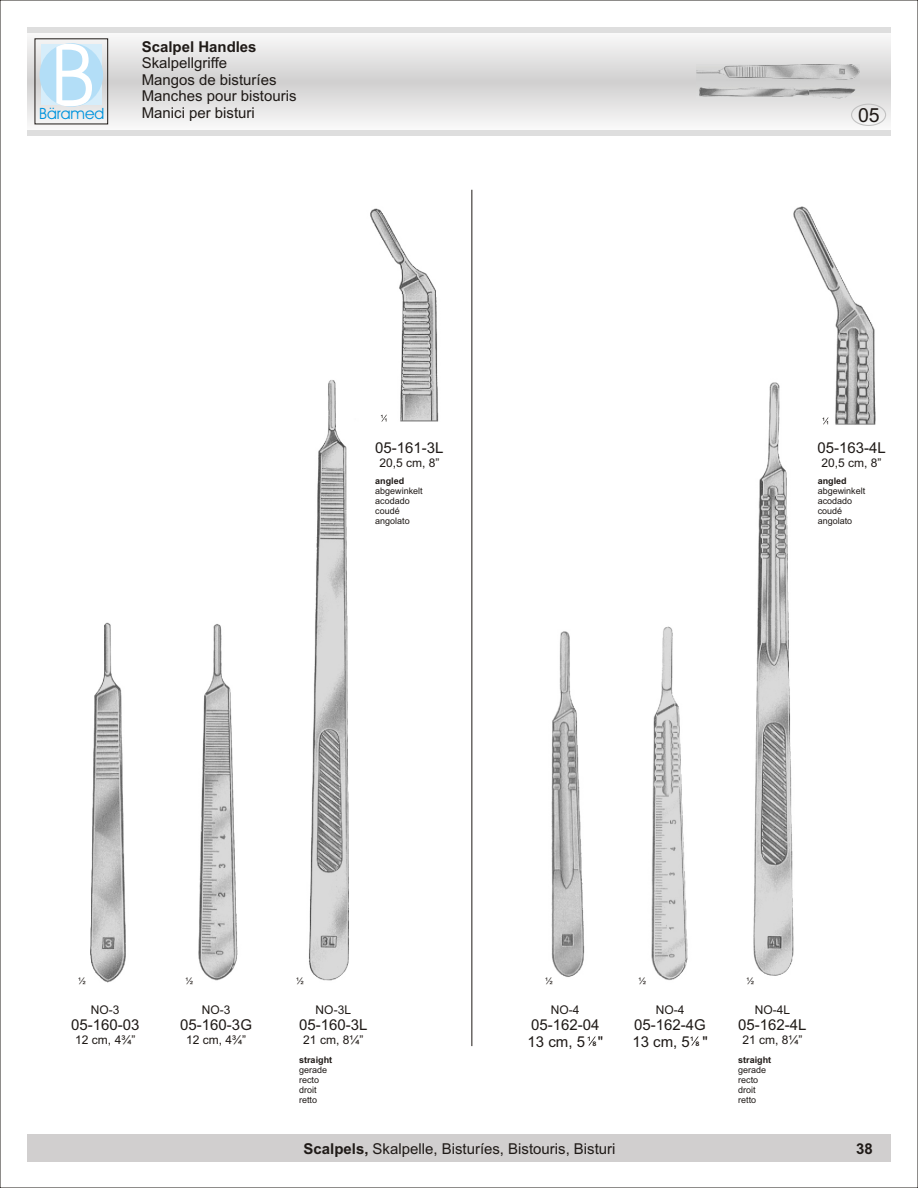
<style>
.page{position:relative;width:918px;height:1188px;background:#fff}
.page>*{position:absolute;margin:0;border:0;box-sizing:border-box;transform-origin:0 0}
.t1{font:88.05px "Avant Garde Bk BT";color:#fff}
.t2{font:19.5px "Arial";color:#1f1a17}
.t3{font:15.6px "Avant Garde Bk BT";color:#0094de}
.t4{font:15px/16.5px "Arial";color:#1f1a17}
.t5{font:700 15px "Arial";color:#1f1a17}
.t6{font:12px "Arial";color:#1f1a17}
.t7{font:9px/10.1px "Arial";color:#1f1a17}
.t8{font:700 9px "Arial";color:#1f1a17}
.t9{font:700 6.3px "Arial";color:#1f1a17;scale:1.15 1}
.s1{font-weight:700}
</style>
<div class="page">
<img style="left:90px;top:207px;width:785px;height:776px">
<svg style="left:27px;top:38px;width:864px;height:88px"></svg>
<div style="left:27px;top:1135px;width:864px;height:27px;background:#d1cfcf"></div>
<hr style="left:471px;top:190px;width:1px;height:856px;background:#1f1a17">
<svg style="left:823px;top:418px;width:6px;height:6px"></svg>
<svg style="left:690px;top:1037px;width:9px;height:9px"></svg>
<svg style="left:588px;top:1037px;width:8px;height:9px"></svg>
<div style="left:27px;top:27px;width:864px;height:6px;background:#dedede"></div>
<div style="left:27px;top:130px;width:864px;height:5px;background:#dedede"></div>
<svg style="left:381px;top:415px;width:6px;height:7px"></svg>
<div style="left:851px;top:104px;width:35px;height:22px;border:1px solid #c2c2c2;border-radius:50%"></div>
<img style="left:696px;top:64px;width:164px;height:35px">
<div style="left:41px;top:45px;width:61px;height:60px;background:#d6edfa"></div>
<div style="left:40px;top:43px;width:63px;height:64px;background:#b3def7;border-radius:50%"></div>
<h1 class="t1" style="left:51px;top:39px;width:46px">B</h1>
<p class="t3" style="left:39px;top:108px;width:67px">Bäramed</p>
<p class="t5" style="left:142px;top:41px;width:116px">Scalpel Handles</p>
<p class="t4" style="left:142px;top:56px;width:156px">Skalpellgriffe<br>Mangos de bisturíes<br>Manches pour bistouris<br>Manici per bisturi</p>
<p class="t4" style="left:375px;top:441px;width:70px">05-161-3L</p>
<p class="t6" style="left:379px;top:458px;width:62px">20,5 cm, 8”</p>
<p class="t8" style="left:375px;top:477px;width:31px">angled</p>
<p class="t7" style="left:375px;top:487px;width:49px">abgewinkelt acodado coudé angolato</p>
<h2 class="t2" style="left:858px;top:108px;width:23px">05</h2>
<p class="t4" style="left:817px;top:441px;width:70px">05-163-4L</p>
<p class="t6" style="left:822px;top:458px;width:62px">20,5 cm, 8”</p>
<p class="t8" style="left:818px;top:477px;width:31px">angled</p>
<p class="t7" style="left:818px;top:487px;width:49px">abgewinkelt acodado coudé angolato</p>
<p class="t7" style="left:78px;top:976px;width:9px">½</p>
<p class="t7" style="left:186px;top:976px;width:9px">½</p>
<p class="t7" style="left:296px;top:976px;width:9px">½</p>
<p class="t7" style="left:545px;top:976px;width:9px">½</p>
<p class="t7" style="left:639px;top:976px;width:9px">½</p>
<p class="t7" style="left:747px;top:976px;width:9px">½</p>
<p class="t6" style="left:91px;top:1006px;width:30px">NO-3</p>
<p class="t4" style="left:71px;top:1018px;width:70px">05-160-03</p>
<p class="t6" style="left:75px;top:1036px;width:62px">12 cm, 4¾”</p>
<p class="t6" style="left:202px;top:1006px;width:30px">NO-3</p>
<p class="t4" style="left:180px;top:1018px;width:73px">05-160-3G</p>
<p class="t6" style="left:186px;top:1036px;width:62px">12 cm, 4¾”</p>
<p class="t6" style="left:316px;top:1006px;width:37px">NO-3L</p>
<p class="t4" style="left:299px;top:1018px;width:70px">05-160-3L</p>
<p class="t6" style="left:303px;top:1036px;width:62px">21 cm, 8¼”</p>
<p class="t8" style="left:299px;top:1056px;width:35px">straight</p>
<p class="t7" style="left:299px;top:1065px;width:30px">gerade recto droit retto</p>
<p class="t6" style="left:551px;top:1006px;width:30px">NO-4</p>
<p class="t4" style="left:528px;top:1018px;width:77px">05-162-04<br>13 cm, 5 "</p>
<p class="t9" style="left:592px;top:1042px;width:5px">8</p>
<p class="t4" style="left:304px;top:1141px;width:313px"><span class="s1">Scalpels,</span> Skalpelle, Bisturíes, Bistouris, Bisturi</p>
<p class="t6" style="left:656px;top:1006px;width:30px">NO-4</p>
<p class="t4" style="left:632px;top:1018px;width:77px">05-162-4G<br>13 cm, 5 "</p>
<p class="t9" style="left:695px;top:1042px;width:5px">8</p>
<p class="t6" style="left:755px;top:1006px;width:37px">NO-4L</p>
<p class="t4" style="left:738px;top:1018px;width:70px">05-162-4L</p>
<p class="t6" style="left:742px;top:1036px;width:62px">21 cm, 8¼”</p>
<p class="t8" style="left:738px;top:1056px;width:35px">straight</p>
<p class="t7" style="left:738px;top:1065px;width:30px">gerade recto droit retto</p>
<p class="t5" style="left:856px;top:1143px;width:18px">38</p>
</div>
